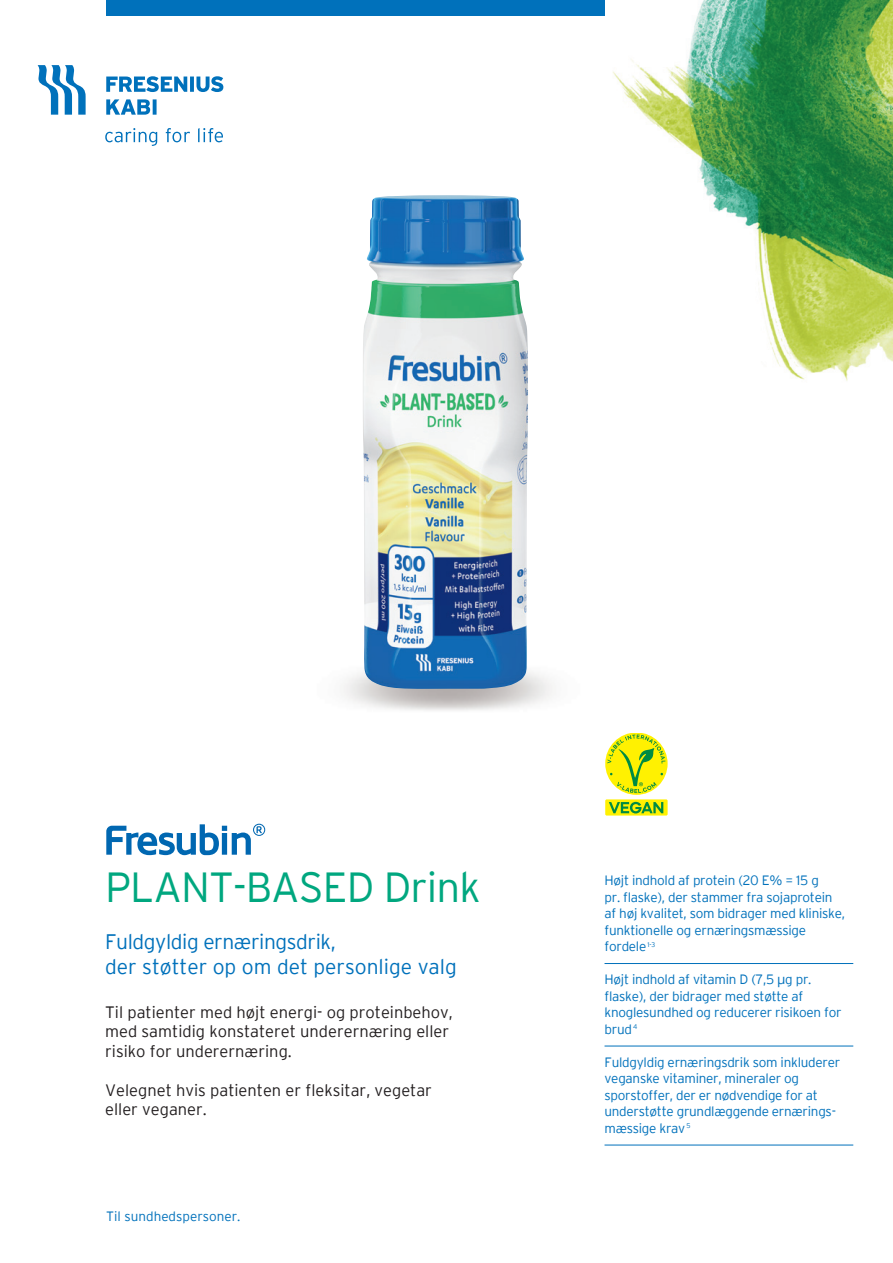
<style>
.page{position:relative;width:893px;height:1263px;background:#fff}
.page>*{position:absolute;margin:0;border:0;box-sizing:border-box;transform-origin:0 0}
.t1{font:300 42px "Interstate";letter-spacing:-.02em;color:#00a77f}
.t2{font:300 21px/25.2px "Interstate";color:#0071bb}
.t3{font:300 16.5px/19.5px "Interstate";color:#231f20}
.t4{font:300 13.5px/16.5px "Interstate";letter-spacing:-.02em;color:#0071bb}
.t5{font:300 13.5px "Interstate";color:#0071bb}
.s1{font-family:"Open Sans";font-weight:400}
</style>
<div class="page">
<img style="left:613px;top:0;width:280px;height:381px">
<hr style="left:604px;top:963px;width:249px;height:1px;background:#0071bb">
<hr style="left:604px;top:1046px;width:249px;height:1px;background:#0071bb">
<hr style="left:604px;top:1145px;width:249px;height:1px;background:#0071bb">
<svg style="left:38px;top:65px;width:48px;height:50px"></svg>
<svg style="left:106px;top:99px;width:51px;height:16px"></svg>
<svg style="left:106px;top:76px;width:117px;height:16px"></svg>
<svg style="left:105px;top:128px;width:118px;height:18px"></svg>
<div style="left:106px;top:0;width:499px;height:15px;background:#0071bb"></div>
<img style="left:363px;top:195px;width:165px;height:494px">
<svg style="left:605px;top:733px;width:63px;height:62px"></svg>
<svg style="left:605px;top:799px;width:63px;height:16px"></svg>
<svg style="left:609px;top:802px;width:54px;height:11px"></svg>
<svg style="left:106px;top:824px;width:159px;height:31px"></svg>
<h1 class="t1" style="left:105px;top:864px;width:377px">PLANT-BASED Drink</h1>
<h2 class="t2" style="left:105px;top:929px;width:353px">Fuldgyldig ernæringsdrik,<br>der støtter op om det personlige valg</h2>
<p class="t3" style="left:105px;top:1002px;width:349px">Til patienter med højt energi- og proteinbehov, med samtidig konstateret underernæring eller risiko for underernæring.</p>
<p class="t3" style="left:105px;top:1080px;width:328px">Velegnet hvis patienten er fleksitar, vegetar eller veganer.</p>
<p class="t5" style="left:106px;top:1208px;width:136px">Til sundhedspersoner.</p>
<p class="t4" style="left:604px;top:872px;width:242px">Højt indhold af protein (20 E% = 15 g<br>pr. flaske), der stammer fra sojaprotein af høj kvalitet, som bidrager med kliniske, funktionelle og ernæringsmæssige fordele <sup>1-3</sup></p>
<p class="t4" style="left:604px;top:971px;width:239px">Højt indhold af vitamin D (7,5 <span class="s1">μ</span>g pr. flaske), der bidrager med støtte af knoglesundhed og reducerer risikoen for brud <sup>4</sup></p>
<p class="t4" style="left:604px;top:1054px;width:237px">Fuldgyldig ernæringsdrik som inkluderer veganske vitaminer, mineraler og<br>spor stoffer, der er nødvendige for at understøtte grundlæggende ernærings&shy;mæssige krav <sup>5</sup></p>
</div>
